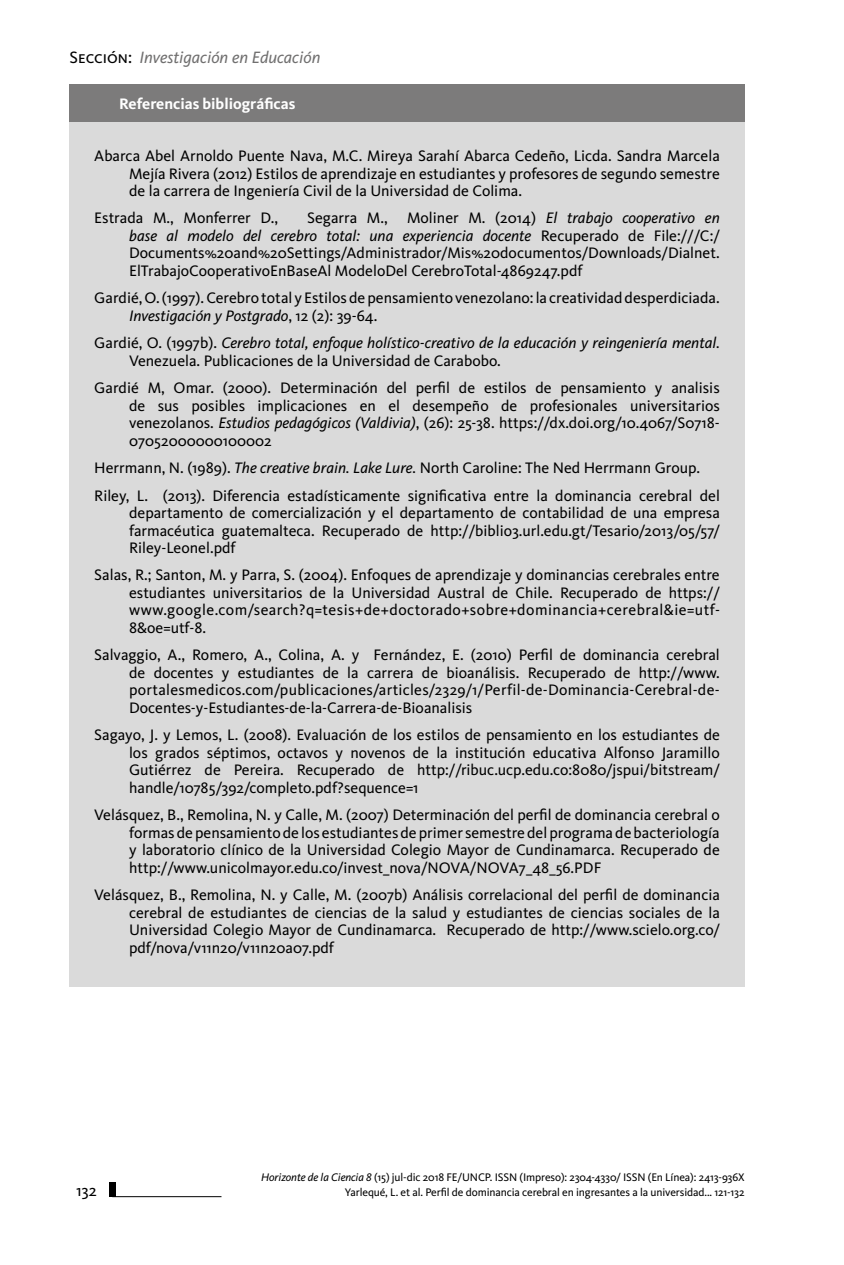
<style>
.page{position:relative;width:844px;height:1265px;background:#fff}
.page>*{position:absolute;margin:0;border:0;box-sizing:border-box;transform-origin:0 0}
.t1{font:italic 16.97px "Kievit";color:#706f6f}
.t2{font:16.62px "Kievit";color:#000}
.t3{font:15.75px/17.5px "Kievit";color:#000;text-align:justify}
.t4{font:italic 15.75px/17.5px "Kievit";color:#000}
.t5{font:700 15.75px "Kievit";color:#fff}
.t6{font:11.38px/14.9px "Kievit";letter-spacing:-.01em;color:#000;text-align:right}
.s1{font-family:"Kievit Book SC";font-style:normal;color:#000}
.s2{font-style:italic}
.s3{font-style:normal}
</style>
<div class="page">
<hr style="left:112px;top:1196px;width:109px;height:1px;background:#000">
<div style="left:109px;top:1182px;width:6px;height:15px;background:#000"></div>
<div style="left:69px;top:122px;width:675px;height:865px;background:#dadada"></div>
<div style="left:69px;top:84px;width:675px;height:38px;background:#7c7b7b"></div>
<p class="t1" style="left:69px;top:47px;width:252px"><span class="s1">Sección:</span> Investigación en Educación</p>
<p class="t5" style="left:119px;top:94px;width:178px">Referencias bibliográficas</p>
<p class="t3" style="left:129px;top:147px;width:592px;text-indent:-35px">Abarca Abel Arnoldo Puente Nava, M.C. Mireya Sarahí Abarca Cedeño, Licda. Sandra Marcela Mejía Rivera (2012) Estilos de aprendizaje en estudiantes y profesores de segundo semestre de la carrera de Ingeniería Civil de la Universidad de Colima.</p>
<p class="t3" style="left:94px;top:210px;width:185px">Estrada M., Monferrer D.,</p>
<p class="t3" style="left:129px;top:210px;width:592px;text-indent:178px">Segarra M., Moliner M. (2014) <span class="s2">El trabajo cooperativo en base al modelo del cerebro total: una experiencia docente</span> Recuperado de File:///C:/ Documents%20and%20Settings/Administrador/Mis%20documentos/Downloads/Dialnet.<br>ElTrabajoCooperativoEnBaseAl ModeloDel CerebroTotal-4869247.pdf</p>
<p class="t3" style="left:129px;top:289px;width:592px;text-indent:-35px">Gardié, O. (1997). Cerebro total y Estilos de pensamiento venezolano: la creatividad desperdiciada.<br><span class="s2">Investigación y Postgrado</span>, 12 (2): 39-64.</p>
<p class="t4" style="left:129px;top:334px;width:592px;text-indent:-35px"><span class="s3">Gardié, O. (1997b).</span> Cerebro total, enfoque holístico-creativo de la educación y reingeniería mental.<br><span class="s3">Venezuela. Publicaciones de la Universidad de Carabobo.</span></p>
<p class="t3" style="left:129px;top:379px;width:592px;text-indent:-35px">Gardié M, Omar. (2000). Determinación del perfil de estilos de pensamiento y analisis de sus posibles implicaciones en el desempeño de profesionales universitarios venezolanos. <span class="s2">Estudios pedagógicos (Valdivia)</span>, (26): 25-38. https://dx.doi.org/10.4067/S0718- 07052000000100002</p>
<p class="t3" style="left:94px;top:454px;width:627px;line-height:27.5px">Herrmann, N. (1989). <span class="s2">The creative brain. Lake Lure.</span> North Caroline: The Ned Herrmann Group.<br>Riley, L. (2013). Diferencia estadísticamente significativa entre la dominancia cerebral del</p>
<p class="t3" style="left:129px;top:504px;width:592px">departamento de comercialización y el departamento de contabilidad de una empresa farmacéutica guatemalteca. Recuperado de http://biblio3.url.edu.gt/Tesario/2013/05/57/ Riley-Leonel.pdf</p>
<p class="t3" style="left:129px;top:567px;width:592px;text-indent:-35px">Salas, R.; Santon, M. y Parra, S. (2004). Enfoques de aprendizaje y dominancias cerebrales entre estudiantes universitarios de la Universidad Austral de Chile. Recuperado de https:// www.google.com/search?q=tesis+de+doctorado+sobre+dominancia+cerebral&amp;ie=utf-8&amp;oe=utf-8.</p>
<p class="t3" style="left:129px;top:647px;width:592px;text-indent:-35px">Salvaggio, A., Romero, A., Colina, A. y Fernández, E. (2010) Perfil de dominancia cerebral de docentes y estudiantes de la carrera de bioanálisis. Recuperado de http://www. portalesmedicos.com/publicaciones/articles/2329/1/Perfil-de-Dominancia-Cerebral-de-Docentes-y-Estudiantes-de-la-Carrera-de-Bioanalisis</p>
<p class="t3" style="left:129px;top:726px;width:592px;text-indent:-35px">Sagayo, J. y Lemos, L. (2008). Evaluación de los estilos de pensamiento en los estudiantes de los grados séptimos, octavos y novenos de la institución educativa Alfonso Jaramillo Gutiérrez de Pereira. Recuperado de http://ribuc.ucp.edu.co:8080/jspui/bitstream/ handle/10785/392/completo.pdf?sequence=1</p>
<p class="t3" style="left:129px;top:806px;width:592px;text-indent:-35px">Velásquez, B., Remolina, N. y Calle, M. (2007) Determinación del perfil de dominancia cerebral o formas de pensamiento de los estudiantes de primer semestre del programa de bacteriología y laboratorio clínico de la Universidad Colegio Mayor de Cundinamarca. Recuperado de http://www.unicolmayor.edu.co/invest_nova/NOVA/NOVA7_48_56.PDF</p>
<p class="t3" style="left:129px;top:886px;width:592px;text-indent:-35px">Velásquez, B., Remolina, N. y Calle, M. (2007b) Análisis correlacional del perfil de dominancia cerebral de estudiantes de ciencias de la salud y estudiantes de ciencias sociales de la Universidad Colegio Mayor de Cundinamarca. Recuperado de http://www.scielo.org.co/ pdf/nova/v11n20/v11n20a07.pdf</p>
<p class="t2" style="left:76px;top:1181px;width:22px">132</p>
<p class="t6" style="left:261px;top:1170px;width:485px"><span class="s2">Horizonte de la Ciencia 8</span> (15) jul-dic 2018 FE/UNCP. ISSN (Impreso): 2304-4330/ ISSN (En Línea): 2413-936X<br>Yarlequé, L. et al. Perfil de dominancia cerebral en ingresantes a la universidad... 121-132</p>
</div>
